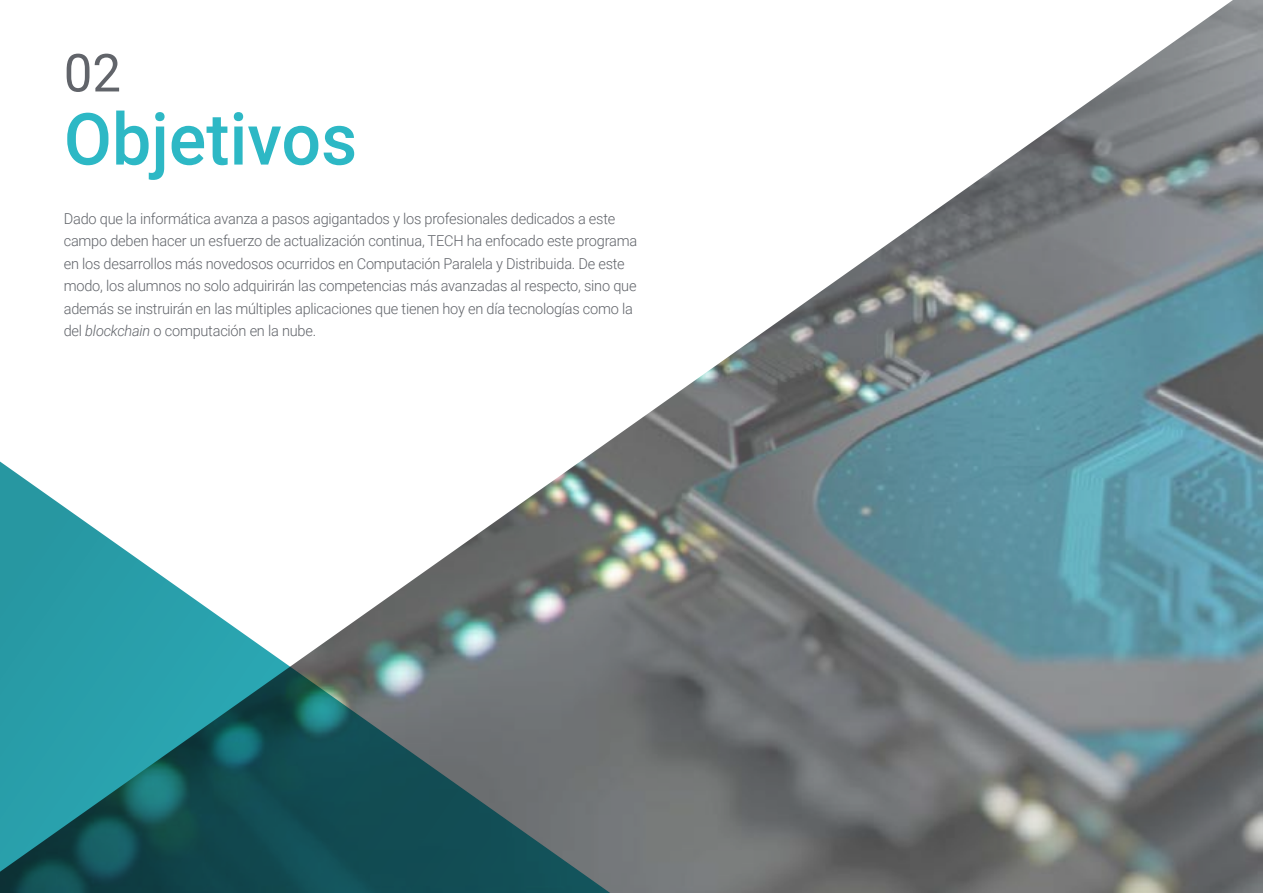
<style>
.page{position:relative;width:1263px;height:893px;background:#fff}
.page>*{position:absolute;margin:0;border:0;box-sizing:border-box;transform-origin:0 0}
.t1{font:500 72px "Roboto";color:#2db8c5}
.t2{font:52.5px "Roboto";color:#61646a}
.t3{font:300 15px/22.5px "Roboto";letter-spacing:-.015em;color:#61646a}
.s1{font-style:italic}
</style>
<div class="page">
<img style="left:602px;top:0;width:661px;height:893px">
<svg style="left:0;top:446px;width:640px;height:447px"></svg>
<h2 class="t2" style="left:64px;top:36px;width:59px">02</h2>
<h1 class="t1" style="left:64px;top:89px;width:295px">Objetivos</h1>
<p class="t3" style="left:64px;top:207px;width:575px">Dado que la informática avanza a pasos agigantados y los profesionales dedicados a este campo deben hacer un esfuerzo de actualización continua, TECH ha enfocado este programa en los desarrollos más novedosos ocurridos en Computación Paralela y Distribuida. De este modo, los alumnos no solo adquirirán las competencias más avanzadas al respecto, sino que además se instruirán en las múltiples aplicaciones que tienen hoy en día tecnologías como la del <span class="s1">blockchain</span> o computación en la nube.</p>
</div>
